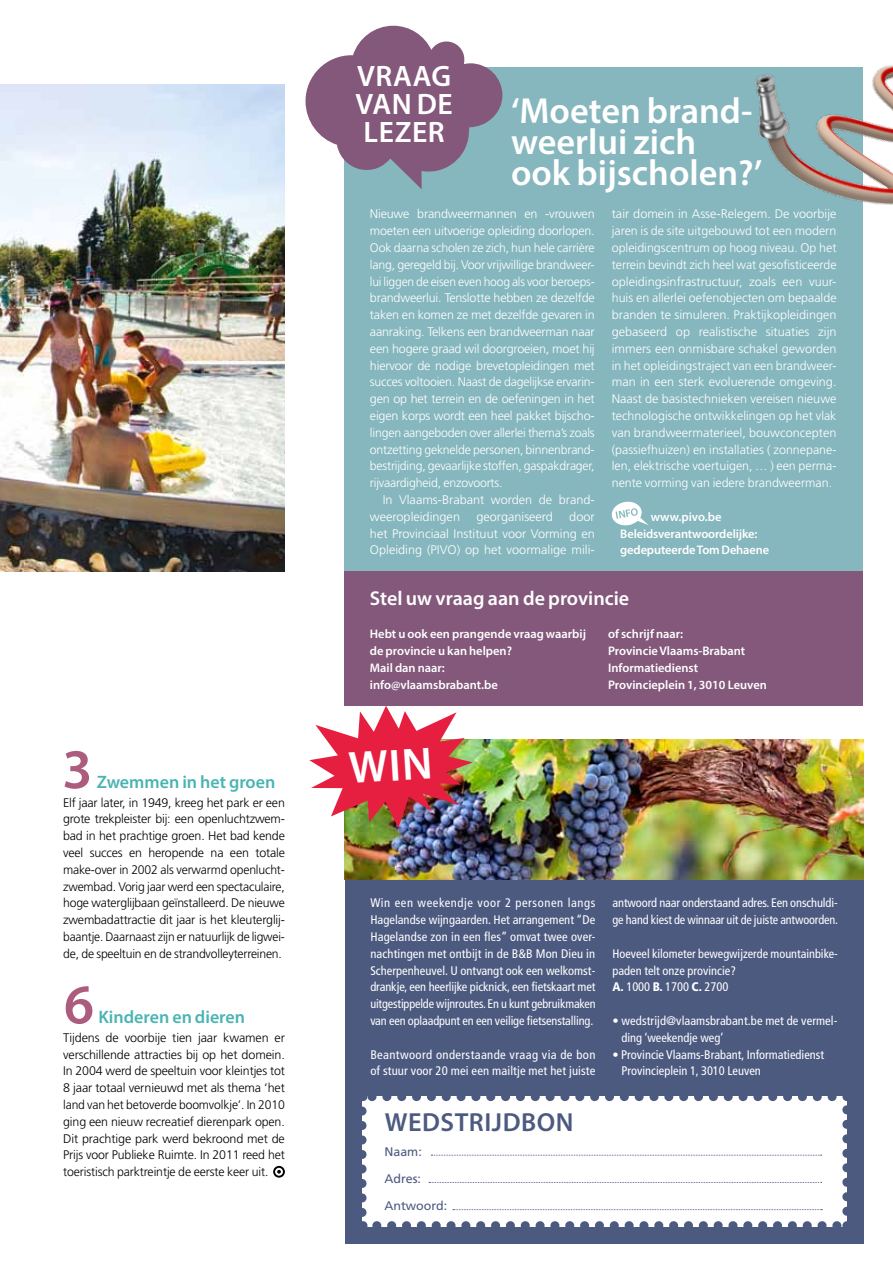
<style>
.page{position:relative;width:893px;height:1263px;background:#fff}
.page>*{position:absolute;margin:0;border:0;box-sizing:border-box;transform-origin:0 0}
.t1{font:600 56.4px "Myriad Pro";color:#ac5d7e}
.t2{font:600 36.3px/30.9px "Myriad Pro";color:#fff}
.t3{font:600 29.7px/27.9px "Myriad Pro";letter-spacing:.02em;color:#fff}
.t4{font:600 26.25px "Myriad Pro";letter-spacing:.02em;color:#4d5a80}
.t5{font:600 19.95px "Myriad Pro";color:#fff}
.t6{font:600 18px "Myriad Pro";color:#4ab4b3}
.t7{font:300 12.45px/16.8px "Frutiger LT";color:#fff;text-align:justify}
.t8{font:300 12.45px/16.8px "Frutiger LT";letter-spacing:-.015em;color:#000;text-align:justify}
.t9{font:condensed 12.45px/16.8px "Frutiger LT";color:#fff}
.t10{font:600 12.45px/16.8px "Myriad Pro";color:#fff}
.t11{font:condensed 12.45px/16.8px "Frutiger LT";letter-spacing:.03em;color:#fff}
.t12{font:12.45px/27px "Frutiger LT";color:#4d5a80}
.s1{font-weight:900}
</style>
<div class="page">
<div style="left:344px;top:67px;width:519px;height:612px;background:#86b7be"></div>
<div style="left:344px;top:571px;width:519px;height:134px;background:#83587b"></div>
<svg style="left:306px;top:26px;width:196px;height:163px"></svg>
<div style="left:345px;top:868px;width:519px;height:375px;background:#4d5a80"></div>
<img style="left:345px;top:739px;width:519px;height:140px">
<div style="left:362px;top:1096px;width:484px;height:130px;background:#fff"></div>
<svg style="left:377px;top:1221px;width:462px;height:6px"></svg>
<svg style="left:369px;top:1096px;width:463px;height:5px"></svg>
<svg style="left:362px;top:1111px;width:5px;height:115px"></svg>
<svg style="left:842px;top:1096px;width:5px;height:115px"></svg>
<svg style="left:431px;top:1155px;width:391px;height:1px"></svg>
<svg style="left:429px;top:1182px;width:393px;height:1px"></svg>
<svg style="left:453px;top:1209px;width:369px;height:1px"></svg>
<svg style="left:611px;top:501px;width:37px;height:25px"></svg>
<img style="left:0;top:84px;width:285px;height:487px">
<img style="left:755px;top:65px;width:138px;height:140px">
<svg style="left:273px;top:1166px;width:12px;height:12px"></svg>
<img style="left:309px;top:706px;width:164px;height:122px">
<h1 class="t1" style="left:62px;top:733px;width:32px">3</h1>
<h3 class="t6" style="left:97px;top:771px;width:180px">Zwemmen in het groen</h3>
<p class="t8" style="left:63px;top:794px;width:223px">Elf jaar later, in 1949, kreeg het park er een grote trekpleister bij: een openluchtzwem&shy;bad in het prachtige groen. Het bad kende veel succes en heropende na een totale make-over in 2002 als verwarmd openlucht&shy;zwembad. Vorig jaar werd een spectaculaire, hoge waterglijbaan geïnstalleerd. De nieuwe zwembadattractie dit jaar is het kleuterglij&shy;baantje. Daarnaast zijn er natuurlijk de ligwei&shy;de, de speeltuin en de strandvolleyterreinen.</p>
<h1 class="t1" style="left:64px;top:968px;width:32px">6</h1>
<h3 class="t6" style="left:98px;top:1006px;width:148px">Kinderen en dieren</h3>
<p class="t8" style="left:63px;top:1029px;width:223px">Tijdens de voorbije tien jaar kwamen er verschillende attracties bij op het domein.<br>In 2004 werd de speeltuin voor kleintjes tot 8 jaar totaal vernieuwd met als thema ‘het land van het betoverde boomvolkje’. In 2010 ging een nieuw recreatief dierenpark open.<br>Dit prachtige park werd bekroond met de Prijs voor Publieke Ruimte. In 2011 reed het toeristisch parktreintje de eerste keer uit.</p>
<h3 class="t3" style="left:356px;top:61px;width:99px">Vraag van de lezer</h3>
<h2 class="t2" style="left:511px;top:95px;width:253px">‘Moeten brand&shy;weerlui zich ook bijscholen?’</h2>
<p class="t7" style="left:370px;top:206px;width:226px">Nieuwe brandweermannen en -vrouwen moeten een uitvoerige opleiding doorlopen.<br>Ook daarna scholen ze zich, hun hele carrière lang, geregeld bij. Voor vrijwillige brandweer&shy;lui liggen de eisen even hoog als voor beroeps&shy;brandweerlui. Tenslotte hebben ze dezelfde taken en komen ze met dezelfde gevaren in aanraking. Telkens een brandweerman naar een hogere graad wil doorgroeien, moet hij hiervoor de nodige brevetopleidingen met succes voltooien. Naast de dagelijkse ervarin&shy;gen op het terrein en de oefeningen in het eigen korps wordt een heel pakket bijscho&shy;lingen aangeboden over allerlei thema’s zoals ontzetting geknelde personen, binnenbrand&shy;bestrijding, gevaarlijke stoffen, gaspakdrager, rijvaardigheid, enzovoorts.</p>
<p class="t7" style="left:370px;top:491px;width:226px;text-indent:13px">In Vlaams-Brabant worden de brand&shy;weeropleidingen</p>
<p class="t7" style="left:370px;top:508px;width:226px;text-indent:199px">door het Provinciaal Instituut voor Vorming en Opleiding (PIVO) op het voormalige mili-</p>
<p class="t7" style="left:476px;top:508px;width:78px">georganiseerd</p>
<p class="t7" style="left:612px;top:206px;width:226px">tair domein in Asse-Relegem. De voorbije jaren is de site uitgebouwd tot een modern opleidingscentrum op hoog niveau. Op het terrein bevindt zich heel wat gesofisticeerde opleidingsinfrastructuur, zoals een vuur&shy;huis en allerlei oefenobjecten om bepaalde branden te simuleren. Praktijkopleidingen gebaseerd op realistische situaties zijn immers een onmisbare schakel geworden in het opleidingstraject van een brandweer&shy;man in een sterk evoluerende omgeving.<br>Naast de basistechnieken vereisen nieuwe technologische ontwikkelingen op het vlak van brandweermaterieel, bouwconcepten (passiefhuizen) en installaties ( zonnepane&shy;len, elektrische voertuigen, … ) een perma&shy;nente vorming van iedere brandweerman.</p>
<p class="t10" style="left:620px;top:508px;width:150px;text-indent:30px">www.pivo.be<br>Beleidsverantwoordelijke: gedeputeerde Tom Dehaene</p>
<h3 class="t5" style="left:370px;top:585px;width:261px">Stel uw vraag aan de provincie</h3>
<p class="t10" style="left:370px;top:626px;width:218px">Hebt u ook een prangende vraag waarbij de provincie u kan helpen?<br>Mail dan naar:<br>info@vlaamsbrabant.be</p>
<p class="t10" style="left:608px;top:625px;width:160px">of schrijf naar:<br>Provincie Vlaams-Brabant<br>Informatiedienst<br>Provincieplein 1, 3010 Leuven</p>
<p class="t9" style="left:370px;top:895px;width:227px;text-align:justify">Win een weekendje voor 2 personen langs Hagelandse wijngaarden. Het arrangement “De Hagelandse zon in een fles” omvat twee over&shy;nachtingen met ontbijt in de B&amp;B Mon Dieu in Scherpenheuvel. U ontvangt ook een welkomst&shy;drankje, een heerlijke picknick, een fietskaart met uitgestippelde wijnroutes. En u kunt gebruikmaken van een oplaadpunt en een veilige fietsenstalling.</p>
<p class="t11" style="left:370px;top:1046px;width:227px">Beantwoord onderstaande vraag via de bon of stuur voor 20 mei een mailtje met het juiste</p>
<h3 class="t4" style="left:385px;top:1106px;width:84px">WEDSTRIJD</h3>
<h3 class="t4" style="left:521px;top:1106px;width:54px">Bon</h3>
<p class="t12" style="left:384px;top:1138px;width:64px">Naam:<br>Adres:<br>Antwoord:</p>
<p class="t9" style="left:612px;top:895px;width:227px">antwoord naar onderstaand adres. Een onschuldi&shy;ge hand kiest de winnaar uit de juiste antwoorden.</p>
<p class="t9" style="left:612px;top:945px;width:227px">Hoeveel kilometer bewegwijzerde mountainbike&shy;paden telt onze provincie?<br><span class="s1">A.</span> 1000 <span class="s1">B.</span> 1700 <span class="s1">C.</span> 2700</p>
<p class="t9" style="left:621px;top:1012px;width:218px;text-indent:-9px">• wedstrijd@vlaamsbrabant.be met de vermel&shy;ding ‘weekendje weg’</p>
<p class="t9" style="left:621px;top:1046px;width:204px;text-indent:-9px">• Provincie Vlaams-Brabant, Informatiedienst<br>Provincieplein 1, 3010 Leuven</p>
</div>
